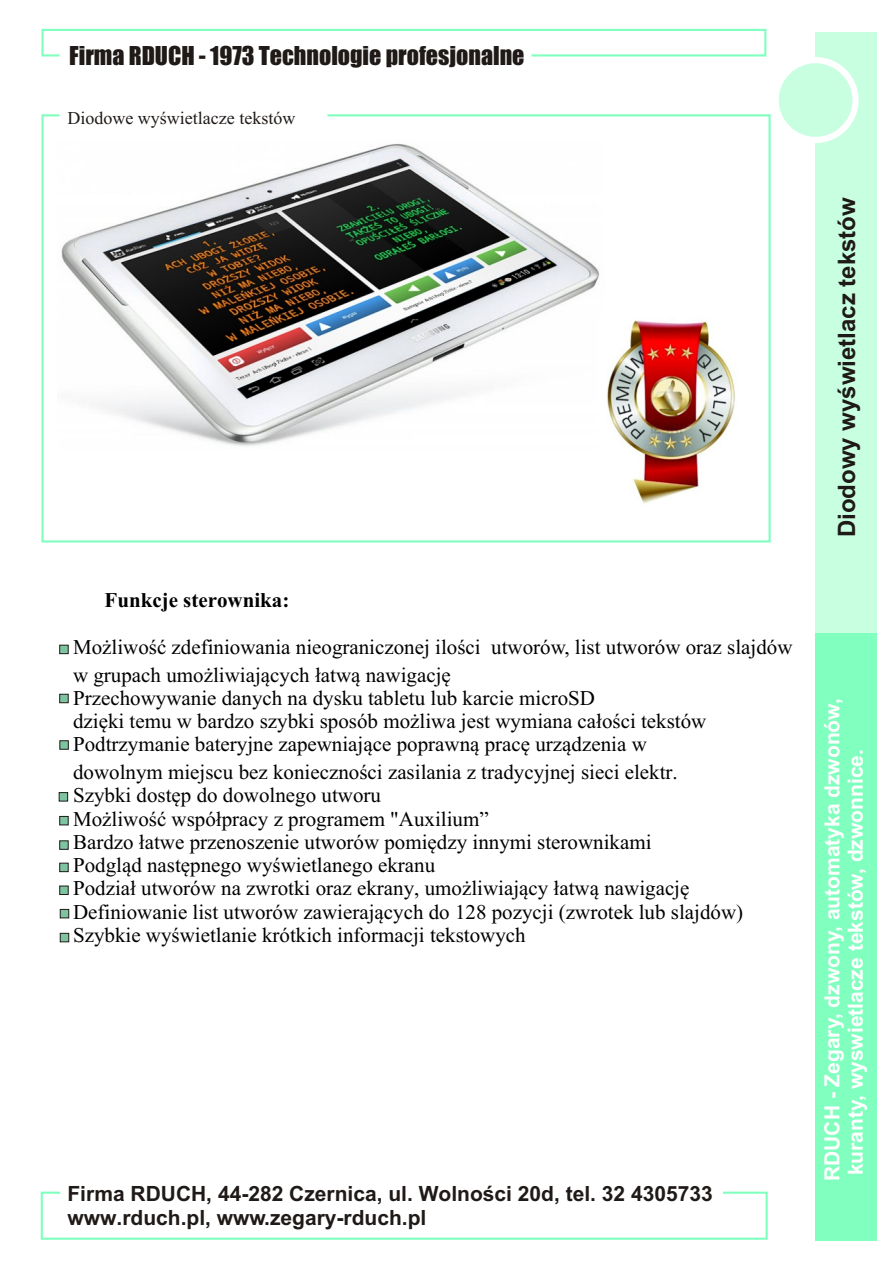
<style>
.page{position:relative;width:894px;height:1263px;background:#fff}
.page>*{position:absolute;margin:0;border:0;box-sizing:border-box;transform-origin:0 0}
.t1{font:24px "Impact";color:#1f1a17}
.t2{font:700 24px "Arial CE";color:#1f1a17}
.t3{font:21px/23.2px "Times New Roman CE";color:#000}
.t4{font:700 21px/23.4px "Arial CE";color:#1f1a17}
.t5{font:700 21px/23.4px "Arial CE";color:#fff}
.t6{font:700 21px "Times New Roman CE";color:#000}
.t7{font:18px "Times New Roman CE";color:#1f1a17}
</style>
<div class="page">
<svg style="left:40px;top:1191px;width:728px;height:49px"></svg>
<div style="left:815px;top:32px;width:61px;height:1209px;background:#c7ffe0"></div>
<div style="left:815px;top:634px;width:61px;height:607px;background:#80ffbf"></div>
<div style="left:773px;top:57px;width:86px;height:86px;background:#fff;border-radius:50%"></div>
<div style="left:779px;top:63px;width:73px;height:74px;background:#c7ffe0;border-radius:50%"></div>
<svg style="left:41px;top:114px;width:730px;height:429px"></svg>
<div style="left:60px;top:694px;width:8px;height:9px;background:#7dc4a1;border:1px solid #1f1a17"></div>
<div style="left:60px;top:645px;width:8px;height:9px;background:#7dc4a1;border:1px solid #1f1a17"></div>
<div style="left:60px;top:741px;width:8px;height:8px;background:#7dc4a1"></div>
<div style="left:59px;top:792px;width:9px;height:9px;background:#7dc4a1;border:1px solid #1f1a17"></div>
<div style="left:60px;top:816px;width:8px;height:9px;background:#7dc4a1;border:1px solid #1f1a17"></div>
<div style="left:60px;top:841px;width:8px;height:9px;background:#7dc4a1;border:1px solid #1f1a17"></div>
<div style="left:60px;top:863px;width:8px;height:9px;background:#7dc4a1;border:1px solid #1f1a17"></div>
<div style="left:60px;top:886px;width:8px;height:9px;background:#7dc4a1;border:1px solid #1f1a17"></div>
<div style="left:60px;top:909px;width:9px;height:9px;background:#7dc4a1;border:1px solid #1f1a17"></div>
<div style="left:60px;top:933px;width:9px;height:9px;background:#7dc4a1;border:1px solid #1f1a17"></div>
<img style="left:58px;top:141px;width:547px;height:308px">
<img style="left:599px;top:317px;width:149px;height:203px">
<svg style="left:41px;top:28px;width:726px;height:29px"></svg>
<p class="t1" style="left:69px;top:46px;width:457px">Firma RDUCH - 1973 Technologie profesjonalne</p>
<p class="t7" style="left:67px;top:111px;width:229px">Diodowe wyœwietlacze tekstów</p>
<p class="t6" style="left:105px;top:593px;width:186px">Funkcje sterownika:</p>
<p class="t3" style="left:73px;top:635px;width:721px;line-height:27.9px">Mo¿liwoœæ zdefiniowania nieograniczonej iloœci utworów, list utworów oraz slajdów w grupach umo¿liwiaj¹cych ³atw¹ nawigacjê</p>
<p class="t3" style="left:73px;top:688px;width:635px">Przechowywanie danych na dysku tabletu lub karcie microSD<br>dziêki temu w bardzo szybki sposób mo¿liwa jest wymiana ca³oœci tekstów<br>Podtrzymanie bateryjne zapewniaj¹ce poprawn¹ pracê urz¹dzenia w</p>
<p class="t3" style="left:73px;top:763px;width:672px">dowolnym miejscu bez koniecznoœci zasilania z tradycyjnej sieci elektr.<br>Szybki dostêp do dowolnego utworu<br>Mo¿liwoœæ wspó³pracy z programem "Auxilium”<br>Bardzo ³atwe przenoszenie utworów pomiêdzy innymi sterownikami<br>Podgl¹d nastêpnego wyœwietlanego ekranu<br>Podzia³ utworów na zwrotki oraz ekrany, umo¿liwiaj¹cy ³atw¹ nawigacjê Definiowanie list utworów zawieraj¹cych do 128 pozycji (zwrotek lub slajdów)<br>Szybkie wyœwietlanie krótkich informacji tekstowych</p>
<p class="t4" style="left:67px;top:1184px;width:647px">Firma RDUCH, 44-282 Czernica, ul. Wolnoœci 20d, tel. 32 4305733 www.rduch.pl, www.zegary-rduch.pl</p>
<p class="t2" style="left:838px;top:537px;width:342px;rotate:-90deg">Diodowy wyœwietlacz tekstów</p>
<p class="t5" style="left:822px;top:1181px;width:484px;rotate:-90deg">RDUCH - Zegary, dzwony, automatyka dzwonów, kuranty, wyswietlacze tekstów, dzwonnice.</p>
</div>
